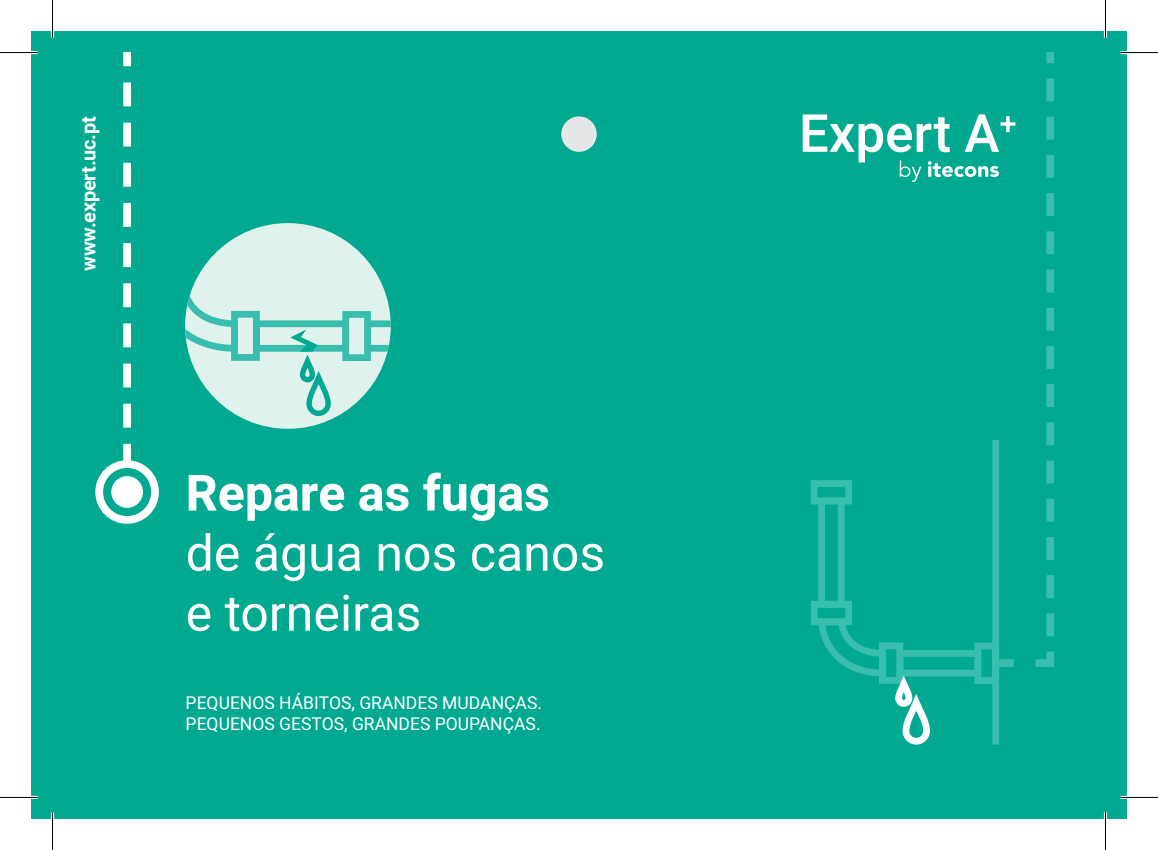
<style>
.page{position:relative;width:1158px;height:850px;background:#fff}
.page>*{position:absolute;margin:0;border:0;box-sizing:border-box;transform-origin:0 0}
.t1{font:50px/60px "Heebo";color:#fff}
.t2{font:700 20px "Roboto";letter-spacing:-.01em;color:#fff}
.t3{font:17.5px "Heebo";color:#fff}
.s1{font-weight:700}
</style>
<div class="page">
<div style="left:31px;top:31px;width:1095px;height:787px;background:#00a990"></div>
<svg style="left:123px;top:52px;width:8px;height:408px"></svg>
<svg style="left:999px;top:52px;width:55px;height:615px"></svg>
<div style="left:561px;top:116px;width:35px;height:36px;background:#e6e7e9;border-radius:50%"></div>
<svg style="left:802px;top:114px;width:213px;height:68px"></svg>
<div style="left:95px;top:460px;width:64px;height:63px;border:8px solid #fff;border-radius:50%"></div>
<div style="left:111px;top:476px;width:32px;height:31px;background:#fff;border-radius:50%"></div>
<div style="left:810px;top:600px;width:42px;height:25px;border:7px solid #39beae"></div>
<div style="left:896px;top:649px;width:85px;height:27px;border:7px solid #39beae"></div>
<div style="left:818px;top:497px;width:26px;height:110px;border:7px solid #39beae"></div>
<svg style="left:814px;top:614px;width:119px;height:131px"></svg>
<div style="left:810px;top:480px;width:42px;height:24px;border:7px solid #39beae"></div>
<div style="left:992px;top:440px;width:7px;height:304px;background:#39beae"></div>
<div style="left:974px;top:642px;width:24px;height:41px;border:7px solid #39beae"></div>
<div style="left:185px;top:223px;width:206px;height:205px;background:#dff2ee;border-radius:50%"></div>
<svg style="left:185px;top:277px;width:56px;height:78px"></svg>
<div style="left:231px;top:311px;width:29px;height:49px;border:7px solid #39beae"></div>
<div style="left:253px;top:320px;width:96px;height:31px;border:7px solid #39beae"></div>
<div style="left:342px;top:311px;width:29px;height:50px;border:7px solid #39beae"></div>
<svg style="left:364px;top:320px;width:27px;height:31px"></svg>
<svg style="left:290px;top:329px;width:44px;height:99px"></svg>
<hr style="left:0;top:51px;width:38px;height:3px;background:#fff">
<hr style="left:1120px;top:51px;width:37px;height:3px;background:#fff">
<hr style="left:0;top:795px;width:38px;height:3px;background:#fff">
<hr style="left:1120px;top:795px;width:37px;height:3px;background:#fff">
<hr style="left:51px;top:0;width:3px;height:38px;background:#fff">
<hr style="left:51px;top:812px;width:3px;height:37px;background:#fff">
<hr style="left:1103px;top:0;width:3px;height:38px;background:#fff">
<hr style="left:1103px;top:812px;width:3px;height:37px;background:#fff">
<hr style="left:0;top:52px;width:38px;height:1px;background:#000">
<hr style="left:1120px;top:52px;width:37px;height:1px;background:#000">
<hr style="left:0;top:796px;width:38px;height:1px;background:#000">
<hr style="left:1120px;top:796px;width:37px;height:1px;background:#000">
<hr style="left:52px;top:0;width:1px;height:38px;background:#000">
<hr style="left:52px;top:812px;width:1px;height:37px;background:#000">
<hr style="left:1104px;top:0;width:1px;height:38px;background:#000">
<hr style="left:1104px;top:812px;width:1px;height:37px;background:#000">
<p class="t2" style="left:74px;top:270px;width:155px;rotate:-90deg">www.expert.uc.pt</p>
<p class="t1" style="left:186px;top:462px;width:421px"><span class="s1">Repare as fugas </span>de água nos canos e torneiras</p>
<p class="t3" style="left:186px;top:690px;width:358px">PEQUENOS HÁBITOS, GRANDES MUDANÇAS.</p>
<p class="t3" style="left:186px;top:711px;width:356px">PEQUENOS GESTOS, GRANDES POUPANÇAS.</p>
</div>
